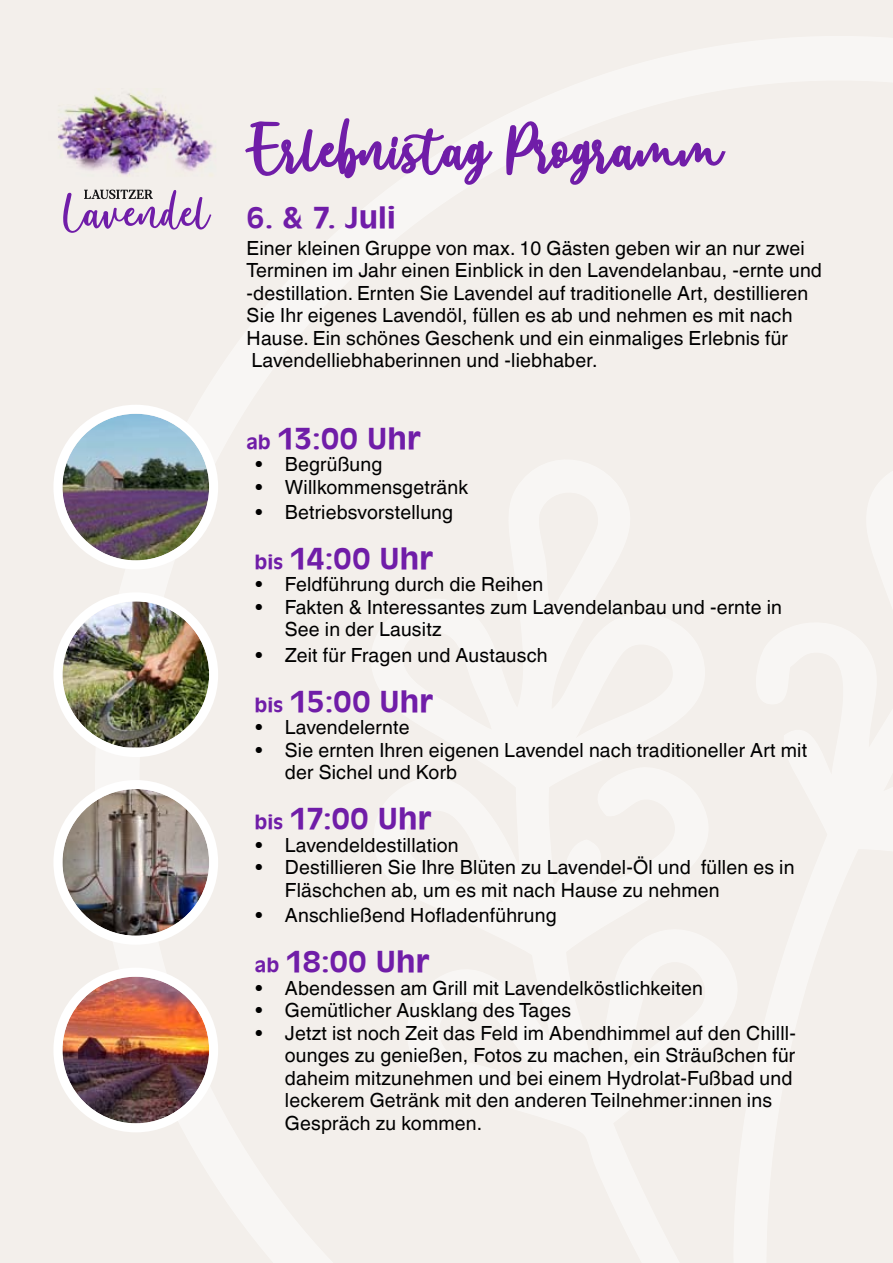
<style>
.page{position:relative;width:893px;height:1263px;background:#f3efeb}
.page>*{position:absolute;margin:0;border:0;box-sizing:border-box;transform-origin:0 0}
.t1{font:79.05px "Anjani Script";color:#701da8}
.t2{font:31.5px "Antigoni Med";letter-spacing:.025em;color:#701da8}
.t3{font:19.5px/22.5px "Helvetica World";letter-spacing:.01em;color:#000}
.s1{font-size:20.85px}
</style>
<div class="page">
<svg style="left:95px;top:189px;width:123px;height:943px"></svg>
<img style="left:58px;top:92px;width:155px;height:84px">
<svg style="left:63px;top:190px;width:148px;height:43px"></svg>
<svg style="left:245px;top:118px;width:248px;height:67px"></svg>
<svg style="left:506px;top:121px;width:220px;height:64px"></svg>
<img style="left:62px;top:414px;width:147px;height:146px;border-radius:73px">
<div style="left:53px;top:405px;width:165px;height:164px;border:9px solid #fff;border-radius:50%"></div>
<img style="left:63px;top:601px;width:146px;height:146px">
<div style="left:53px;top:592px;width:165px;height:165px;border:9px solid #fff;border-radius:50%"></div>
<img style="left:62px;top:789px;width:147px;height:147px;border-radius:73px">
<div style="left:53px;top:780px;width:165px;height:165px;border:9px solid #fff;border-radius:50%"></div>
<img style="left:62px;top:977px;width:147px;height:146px;border-radius:73px">
<div style="left:53px;top:968px;width:165px;height:164px;border:9px solid #fff;border-radius:50%"></div>
<h1 class="t1" style="left:247px;top:119px;width:478px">Erlebnistag Programm</h1>
<h2 class="t2" style="left:247px;top:196px;width:150px">6. &amp; 7. Juli</h2>
<p class="t3" style="left:247px;top:237px;width:577px">Einer kleinen Gruppe von max. 10 Gästen geben wir an nur zwei Terminen im Jahr einen Einblick in den Lavendelanbau, -ernte und -destillation. Ernten Sie Lavendel auf traditionelle Art, destillieren Sie Ihr eigenes Lavendöl, füllen es ab und nehmen es mit nach Hause. Ein schönes Geschenk und ein einmaliges Erlebnis für Lavendelliebhaberinnen und -liebhaber.</p>
<h2 class="t2" style="left:246px;top:417px;width:176px"><span class="s1">ab</span> 13:00 Uhr</h2>
<p class="t3" style="left:255px;top:453px;width:129px">• Begrüßung</p>
<p class="t3" style="left:255px;top:476px;width:214px">• Willkommensgetränk</p>
<p class="t3" style="left:255px;top:501px;width:199px">• Betriebsvorstellung</p>
<h2 class="t2" style="left:255px;top:537px;width:180px"><span class="s1">bis</span> 14:00 Uhr</h2>
<p class="t3" style="left:255px;top:573px;width:290px">• Feldführung durch die Reihen</p>
<p class="t3" style="left:285px;top:596px;width:499px;text-indent:-30px">• Fakten &amp; Interessantes zum Lavendelanbau und -ernte in<br>See in der Lausitz</p>
<p class="t3" style="left:255px;top:644px;width:294px">• Zeit für Fragen und Austausch</p>
<h2 class="t2" style="left:255px;top:680px;width:180px"><span class="s1">bis</span> 15:00 Uhr</h2>
<p class="t3" style="left:255px;top:716px;width:156px">• Lavendelernte</p>
<p class="t3" style="left:285px;top:739px;width:524px;text-indent:-30px">• Sie ernten Ihren eigenen Lavendel nach traditioneller Art mit der Sichel und Korb</p>
<h2 class="t2" style="left:255px;top:798px;width:178px"><span class="s1">bis</span> 17:00 Uhr</h2>
<p class="t3" style="left:255px;top:834px;width:205px">• Lavendeldestillation</p>
<p class="t3" style="left:285px;top:856px;width:511px;text-indent:-30px">• Destillieren Sie Ihre Blüten zu Lavendel-Öl und füllen es in<br>Fläschchen ab, um es mit nach Hause zu nehmen</p>
<p class="t3" style="left:255px;top:904px;width:303px">• Anschließend Hofladenführung</p>
<h2 class="t2" style="left:255px;top:941px;width:176px"><span class="s1">ab</span> 18:00 Uhr</h2>
<p class="t3" style="left:255px;top:977px;width:449px">• Abendessen am Grill mit Lavendelköstlichkeiten</p>
<p class="t3" style="left:255px;top:999px;width:318px">• Gemütlicher Ausklang des Tages</p>
<p class="t3" style="left:285px;top:1022px;width:512px;text-indent:-30px">• Jetzt ist noch Zeit das Feld im Abendhimmel auf den Chilll&shy;ounges zu genießen, Fotos zu machen, ein Sträußchen für daheim mitzunehmen und bei einem Hydrolat-Fußbad und leckerem Getränk mit den anderen Teilnehmer:innen ins Gespräch zu kommen.</p>
</div>
